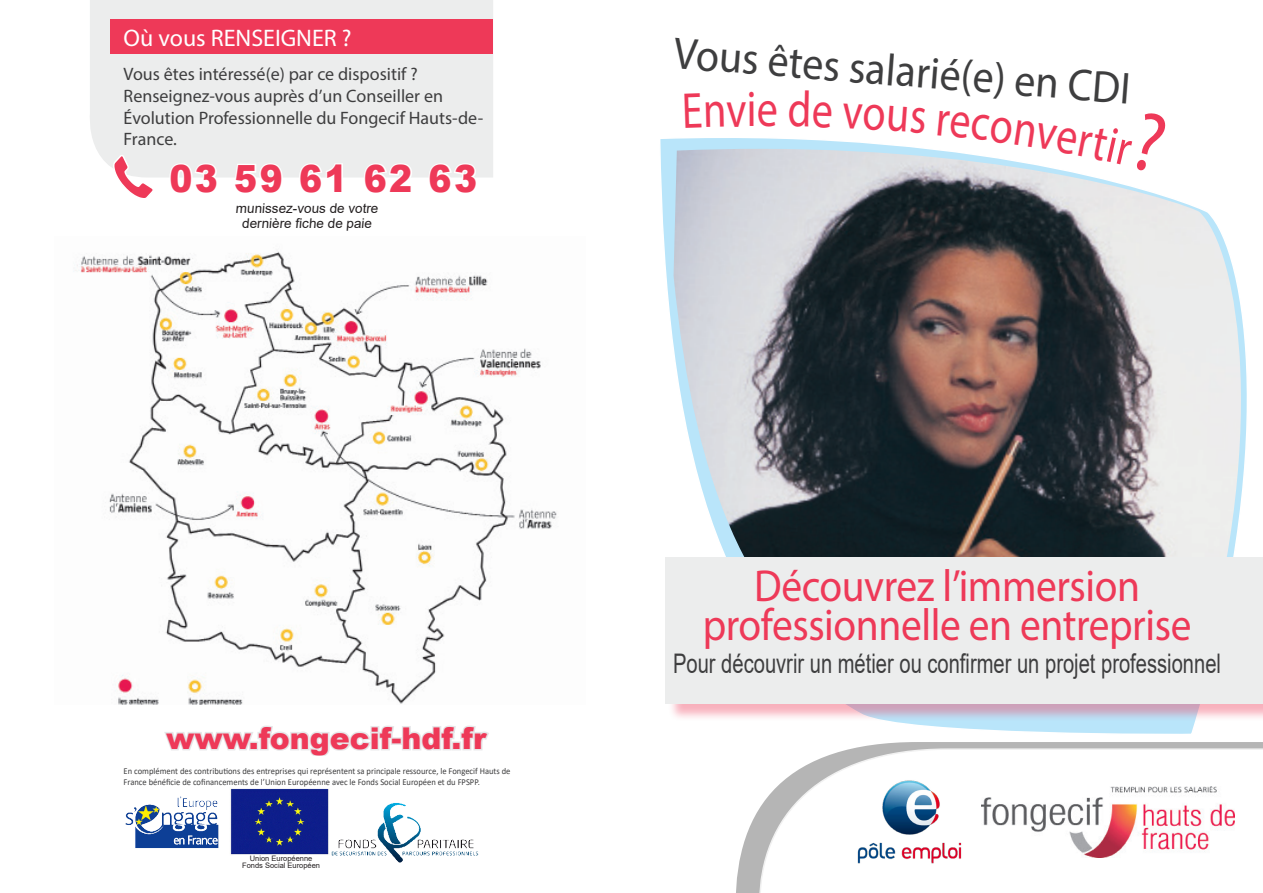
<style>
.page{position:relative;width:1263px;height:893px;background:#fff}
.page>*{position:absolute;margin:0;border:0;box-sizing:border-box;transform-origin:0 0}
.t1{font:50.7px "Myriad Pro";color:#ee3958;scale:.83 1}
.t2{font:45px "Myriad Pro";letter-spacing:-.01em;color:#ee3958;scale:.92 1}
.t3{font:45px "Myriad Pro";color:#3e3e3f;scale:.94 1}
.t4{font:900 37.5px "Arial";letter-spacing:.07em;color:#ee3958;scale:.92 1}
.t5{font:900 30px "Arial";color:#ee3958}
.t6{font:27px "Arial";color:#3e3e3f;scale:.75 1}
.t7{font:24px "Myriad Pro";color:#fff}
.t8{font:18px/21.6px "Myriad Pro";color:#3e3e3f}
.t9{font:13.5px "Arial";color:#231f20}
.t10{font:9px/10.8px "Calibri";color:#3e3e3f;scale:.95 1}
.t11{font:7.5px "Arial";color:#231f20}
</style>
<div class="page">
<svg style="left:736px;top:742px;width:527px;height:151px;fill:#b7b7b7"></svg>
<svg style="left:758px;top:748px;width:505px;height:145px"></svg>
<img style="left:981px;top:786px;width:253px;height:71px">
<svg style="left:164px;top:726px;width:325px;height:28px"></svg>
<svg style="left:660px;top:138px;width:535px;height:596px"></svg>
<img style="left:851px;top:773px;width:117px;height:93px">
<img style="left:673px;top:149px;width:574px;height:408px">
<img style="left:73px;top:251px;width:484px;height:453px">
<div style="left:90px;top:0;width:403px;height:178px;background:#eceded"></div>
<div style="left:668px;top:559px;width:595px;height:163px;background:#ee3958;opacity:.4"></div>
<div style="left:665px;top:557px;width:598px;height:146px;background:#eceded"></div>
<div style="left:111px;top:19px;width:382px;height:34px;background:#ee3958"></div>
<svg style="left:112px;top:154px;width:43px;height:44px"></svg>
<svg style="left:168px;top:161px;width:52px;height:17px"></svg>
<svg style="left:232px;top:161px;width:53px;height:17px"></svg>
<svg style="left:297px;top:161px;width:47px;height:17px"></svg>
<svg style="left:362px;top:161px;width:52px;height:17px"></svg>
<svg style="left:427px;top:161px;width:52px;height:17px"></svg>
<img style="left:331px;top:803px;width:148px;height:60px">
<img style="left:125px;top:796px;width:94px;height:52px">
<img style="left:230px;top:788px;width:99px;height:67px">
<svg style="left:937px;top:138px;width:231px;height:35px"></svg>
<p class="t7" style="left:124px;top:23px;width:229px">Où vous RENSEIGNER ?</p>
<p class="t8" style="left:124px;top:63px;width:295px">Vous êtes intéressé(e) par ce dispositif ?</p>
<p class="t8" style="left:124px;top:85px;width:361px">Renseignez-vous auprès d’un Conseiller en<br>Évolution Professionnelle du Fongecif Hauts-de-<br>France.</p>
<p class="t4" style="left:169px;top:151px;width:336px">03 59 61 62 63</p>
<p class="t9" style="left:236px;top:198px;width:146px">munissez-vous de votre</p>
<p class="t9" style="left:242px;top:213px;width:133px">dernière fiche de paie</p>
<p class="t5" style="left:166px;top:716px;width:322px">www.fongecif-hdf.fr</p>
<p class="t10" style="left:124px;top:765px;width:409px">En complément des contributions des entreprises qui représentent sa principale ressource, le Fongecif Hauts de<br>France bénéficie de cofinancements de l’Union Européenne avec le Fonds Social Européen et du FPSPP.</p>
<p class="t11" style="left:250px;top:853px;width:64px">Union Européenne</p>
<p class="t11" style="left:242px;top:860px;width:79px">Fonds Social Européen</p>
<p class="t3" style="left:676px;top:27px;width:488px;rotate:4deg">Vous êtes salarié(e) en CDI</p>
<p class="t1" style="left:747px;top:78px;width:39px">ie</p>
<p class="t2" style="left:754px;top:559px;width:421px">Découvrez l’immersion</p>
<p class="t2" style="left:703px;top:598px;width:533px">professionnelle en entreprise</p>
<p class="t6" style="left:673px;top:645px;width:732px">Pour découvrir un métier ou confirmer un projet professionnel</p>
</div>
